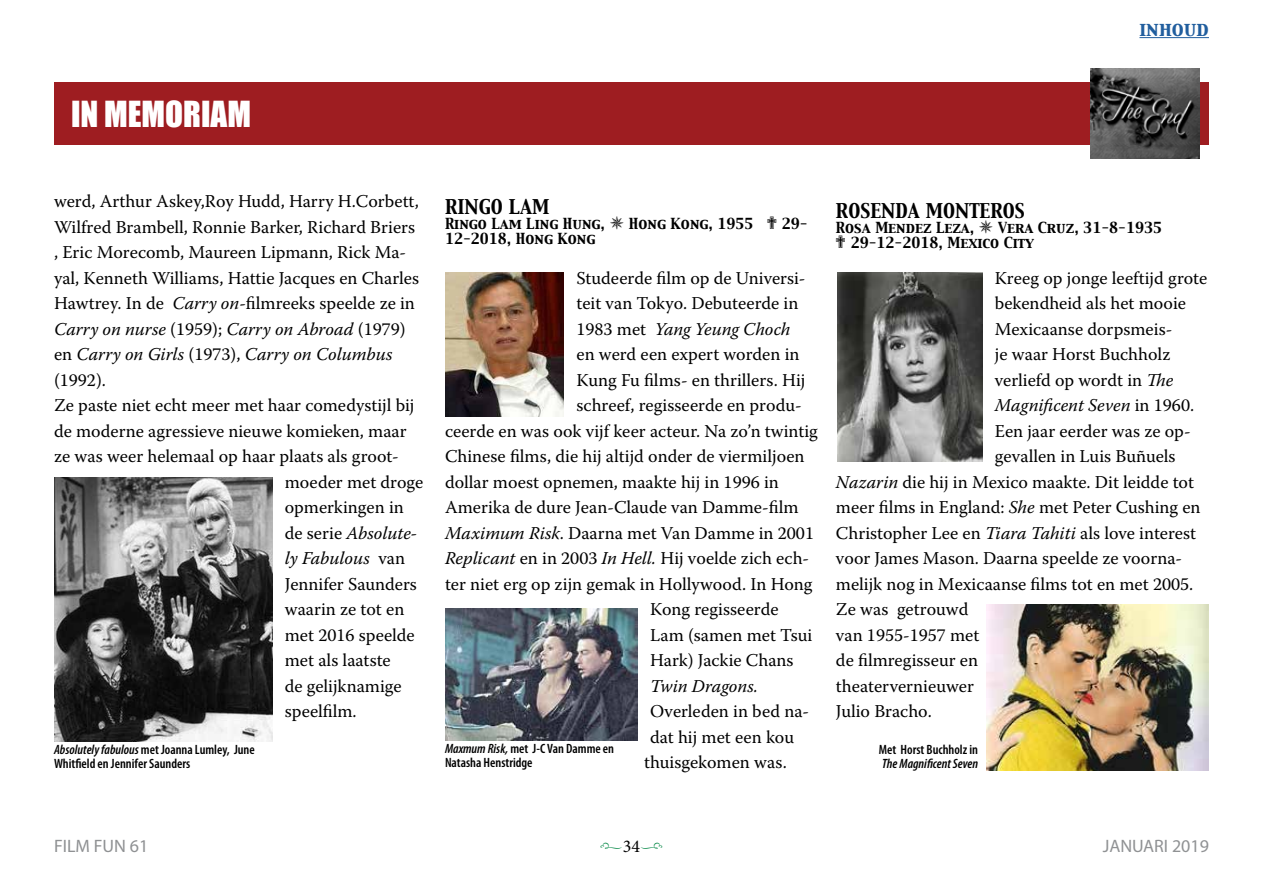
<style>
.page{position:relative;width:1263px;height:893px;background:#fff}
.page>*{position:absolute;margin:0;border:0;box-sizing:border-box;transform-origin:0 0}
.t1{font:33px "Impact";color:#fff}
.t2{font:18px "Warnock Pro";color:#000}
.t3{font:italic 18px "Warnock Pro";color:#000}
.t4{font:18px "Capitals";color:#000}
.t5{font:18px "Myriad Pro";color:#909294}
.t6{font:18px "Myriad Pro";color:#8f9193}
.t7{font:18px "Capitals";color:#215e9e}
.t8{font:18px "Type Embellishments One Let Plain";color:#008643}
.t9{font:600 condensed 13.5px/13.5px "Myriad Pro";color:#000}
.t10{font:13.5px/15px "Capitals";color:#000}
.t11{font:italic 600 condensed 13.5px "Myriad Pro";color:#000}
.s1{font-style:italic}
.s2{font-style:normal}
.s3{font-family:"Minion Pro";color:#000}
</style>
<div class="page">
<hr style="left:1139px;top:37px;width:70px;height:1px;background:#215e9e">
<img style="left:54px;top:477px;width:218px;height:264px">
<img style="left:445px;top:608px;width:192px;height:133px">
<img style="left:837px;top:272px;width:145px;height:189px">
<img style="left:986px;top:604px;width:222px;height:167px">
<img style="left:445px;top:272px;width:119px;height:145px">
<div style="left:54px;top:82px;width:1155px;height:63px;background:#9e1d21"></div>
<img style="left:1090px;top:68px;width:109px;height:90px">
<h1 class="t1" style="left:71px;top:88px;width:181px">IN MEMORIAM</h1>
<p class="t7" style="left:1139px;top:16px;width:71px">inhoud</p>
<p class="t2" style="left:54px;top:190px;width:366px">werd, Arthur Askey,Roy Hudd, Harry H.Corbett,</p>
<p class="t2" style="left:54px;top:216px;width:363px">Wilfred Brambell, Ronnie Barker, Richard Briers</p>
<p class="t2" style="left:54px;top:241px;width:354px">, Eric Morecomb, Maureen Lipmann, Rick Ma-</p>
<p class="t2" style="left:54px;top:267px;width:367px">yal, Kenneth Williams, Hattie Jacques en Charles</p>
<p class="t2" style="left:54px;top:293px;width:362px">Hawtrey. In de <span class="s1">Carry on</span>-filmreeks speelde ze in</p>
<p class="t3" style="left:54px;top:318px;width:353px">Carry on nurse <span class="s2">(1959);</span> Carry on Abroad <span class="s2">(1979)</span></p>
<p class="t3" style="left:54px;top:344px;width:340px"><span class="s2">en</span> Carry on Girls <span class="s2">(1973),</span> Carry on Columbus</p>
<p class="t2" style="left:54px;top:369px;width:53px">(1992).</p>
<p class="t2" style="left:54px;top:395px;width:362px">Ze paste niet echt meer met haar comedystijl bij</p>
<p class="t2" style="left:54px;top:420px;width:354px">de moderne agressieve nieuwe komieken, maar</p>
<p class="t2" style="left:54px;top:446px;width:346px">ze was weer helemaal op haar plaats als groot-</p>
<p class="t2" style="left:285px;top:471px;width:140px">moeder met droge</p>
<p class="t2" style="left:285px;top:497px;width:121px">opmerkingen in</p>
<p class="t3" style="left:285px;top:522px;width:134px"><span class="s2">de serie</span> Absolute-</p>
<p class="t3" style="left:285px;top:548px;width:122px">ly Fabulous <span class="s2">van</span></p>
<p class="t2" style="left:285px;top:573px;width:134px">Jennifer Saunders</p>
<p class="t2" style="left:285px;top:599px;width:121px">waarin ze tot en</p>
<p class="t2" style="left:285px;top:624px;width:131px">met 2016 speelde</p>
<p class="t2" style="left:285px;top:650px;width:108px">met als laatste</p>
<p class="t2" style="left:285px;top:675px;width:118px">de gelijknamige</p>
<p class="t2" style="left:285px;top:701px;width:73px">speelfilm.</p>
<p class="t9" style="left:54px;top:743px;width:202px"><span class="s1">Absolutely fabulous</span> met Joanna Lumley, June<br>Whitfield en Jennifer Saunders</p>
<p class="t9" style="left:445px;top:742px;width:171px"><span class="s1">Maxmum Risk,</span> met J-C Van Damme en<br>Natasha Henstridge</p>
<p class="t9" style="left:879px;top:743px;width:101px">Met Horst Buchholz in</p>
<p class="t4" style="left:445px;top:194px;width:106px">RINGO LAM</p>
<p class="t10" style="left:445px;top:216px;width:162px">Ringo Lam Ling Hung,</p>
<p class="t10" style="left:629px;top:216px;width:126px">Hong Kong, 1955</p>
<p class="t10" style="left:782px;top:216px;width:27px">29-</p>
<p class="t10" style="left:445px;top:231px;width:152px">12-2018, Hong Kong</p>
<p class="t2" style="left:576px;top:267px;width:231px">Studeerde film op de Universi-</p>
<p class="t2" style="left:576px;top:292px;width:223px">teit van Tokyo. Debuteerde in</p>
<p class="t3" style="left:576px;top:318px;width:215px"><span class="s2">1983 met</span> Yang Yeung Choch</p>
<p class="t2" style="left:576px;top:343px;width:224px">en werd een expert worden in</p>
<p class="t2" style="left:576px;top:369px;width:230px">Kung Fu films- en thrillers. Hij</p>
<p class="t2" style="left:576px;top:394px;width:227px">schreef, regisseerde en produ-</p>
<p class="t2" style="left:445px;top:420px;width:374px">ceerde en was ook vijf keer acteur. Na zo’n twintig</p>
<p class="t2" style="left:445px;top:445px;width:361px">Chinese films, die hij altijd onder de viermiljoen</p>
<p class="t2" style="left:445px;top:471px;width:335px">dollar moest opnemen, maakte hij in 1996 in</p>
<p class="t2" style="left:445px;top:496px;width:355px">Amerika de dure Jean-Claude van Damme-film</p>
<p class="t2" style="left:445px;top:522px;width:371px"><span class="s1">Maximum Risk</span>. Daarna met Van Damme in 2001</p>
<p class="t2" style="left:445px;top:547px;width:366px"><span class="s1">Replicant</span> en in 2003 <span class="s1">In Hell.</span> Hij voelde zich ech-</p>
<p class="t2" style="left:445px;top:573px;width:369px">ter niet erg op zijn gemak in Hollywood. In Hong</p>
<p class="t2" style="left:650px;top:598px;width:130px">Kong regisseerde</p>
<p class="t2" style="left:650px;top:624px;width:164px">Lam (samen met Tsui</p>
<p class="t2" style="left:650px;top:649px;width:145px">Hark) Jackie Chans</p>
<p class="t3" style="left:650px;top:675px;width:110px">Twin Dragons.</p>
<p class="t2" style="left:650px;top:700px;width:161px">Overleden in bed na-</p>
<p class="t2" style="left:650px;top:726px;width:146px">dat hij met een kou</p>
<p class="t2" style="left:644px;top:751px;width:144px">thuisgekomen was.</p>
<p class="t4" style="left:836px;top:198px;width:190px">ROSENDA MONTEROS</p>
<p class="t10" style="left:836px;top:221px;width:140px">Rosa Mendez Leza,</p>
<p class="t10" style="left:851px;top:221px;width:313px;text-indent:147px">Vera Cruz, 31-8-1935<br>29-12-2018, Mexico City</p>
<p class="t2" style="left:995px;top:267px;width:214px">Kreeg op jonge leeftijd grote</p>
<p class="t2" style="left:995px;top:292px;width:193px">bekendheid als het mooie</p>
<p class="t2" style="left:995px;top:318px;width:179px">Mexicaanse dorpsmeis-</p>
<p class="t2" style="left:995px;top:343px;width:177px">je waar Horst Buchholz</p>
<p class="t2" style="left:995px;top:369px;width:180px">verliefd op wordt in <span class="s1">The</span></p>
<p class="t3" style="left:995px;top:394px;width:201px">Magnificent Seven <span class="s2">in 1960.</span></p>
<p class="t2" style="left:995px;top:420px;width:197px">Een jaar eerder was ze op-</p>
<p class="t2" style="left:995px;top:445px;width:182px">gevallen in Luis Buñuels</p>
<p class="t2" style="left:836px;top:471px;width:359px"><span class="s1">Nazarin</span> die hij in Mexico maakte. Dit leidde tot</p>
<p class="t2" style="left:836px;top:496px;width:366px">meer films in England: <span class="s1">She</span> met Peter Cushing en</p>
<p class="t2" style="left:836px;top:522px;width:362px">Christopher Lee en <span class="s1">Tiara Tahiti</span> als love interest</p>
<p class="t2" style="left:836px;top:547px;width:348px">voor James Mason. Daarna speelde ze voorna-</p>
<p class="t2" style="left:836px;top:573px;width:359px">melijk nog in Mexicaanse films tot en met 2005.</p>
<p class="t2" style="left:836px;top:598px;width:134px">Ze was getrouwd</p>
<p class="t2" style="left:836px;top:624px;width:145px">van 1955-1957 met</p>
<p class="t2" style="left:836px;top:649px;width:144px">de filmregisseur en</p>
<p class="t2" style="left:836px;top:675px;width:139px">theatervernieuwer</p>
<p class="t2" style="left:836px;top:700px;width:97px">Julio Bracho.</p>
<p class="t11" style="left:882px;top:755px;width:97px">The Magnificent Seven</p>
<p class="t6" style="left:54px;top:835px;width:96px">FILM FUN 61</p>
<p class="t8" style="left:600px;top:839px;width:65px">i<span class="s3">34</span>j</p>
<p class="t5" style="left:1103px;top:835px;width:108px">JANUARI 2019</p>
</div>
